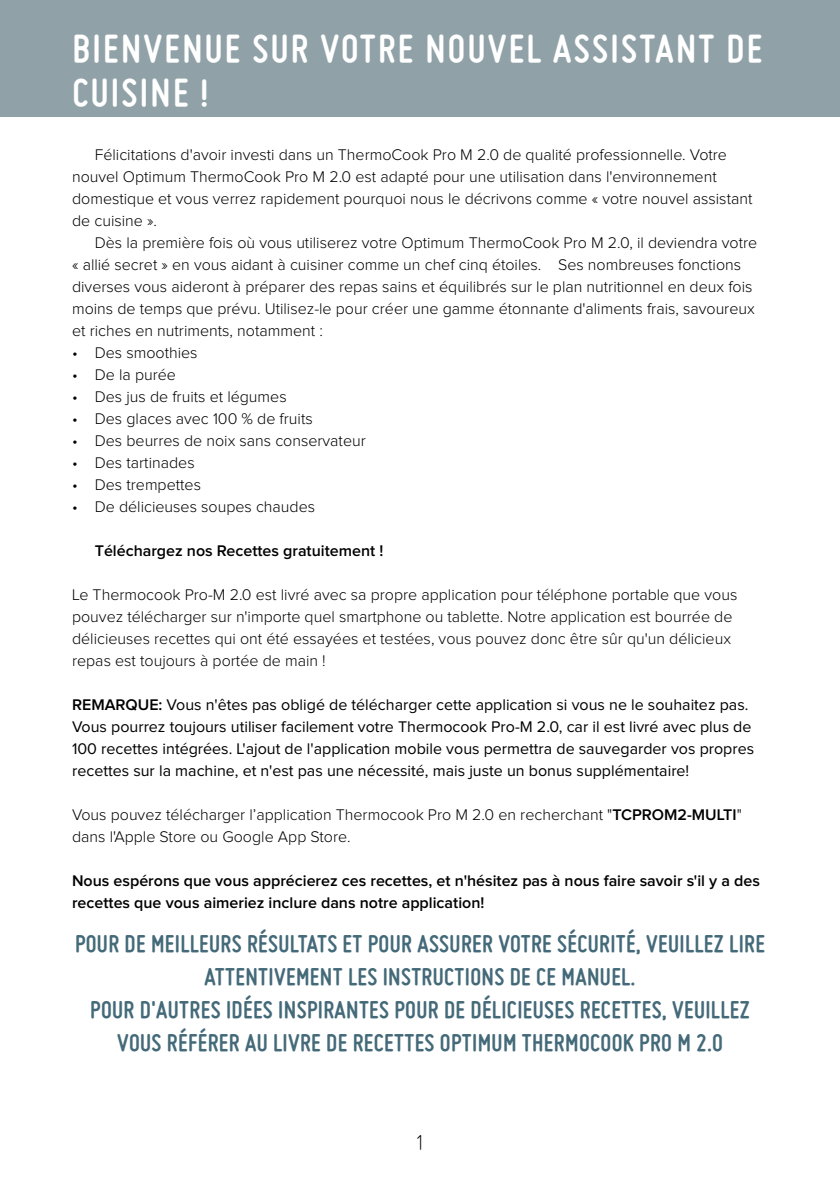
<style>
.page{position:relative;width:840px;height:1191px;background:#fff}
.page>*{position:absolute;margin:0;border:0;box-sizing:border-box;transform-origin:0 0}
.t1{font:700 42px/44px "Miso";letter-spacing:.055em;color:#fff}
.t2{font:700 26px/33px "Miso";letter-spacing:.015em;color:#446a79;text-align:center}
.t3{font:300 24px "Miso";color:#000}
.t4{font:300 16px/22px "Proxima Nova";color:#000}
.t5{font:16px/22px "Proxima Nova";color:#000}
.t6{font:600 16px/22px "Proxima Nova";color:#000}
.s1{font-weight:600}
</style>
<div class="page">
<div style="left:0;top:0;width:839px;height:116px;background:#90a2a8"></div>
<h1 class="t1" style="left:72px;top:26px;width:691px">BIENVENUE SUR VOTRE NOUVEL ASSISTANT DE<br>CUISINE !</h1>
<p class="t4" style="left:72px;top:144px;width:681px;text-indent:23px">Félicitations d'avoir investi dans un ThermoCook Pro M 2.0 de qualité professionnelle. Votre nouvel Optimum ThermoCook Pro M 2.0 est adapté pour une utilisation dans l'environnement domestique et vous verrez rapidement pourquoi nous le décrivons comme « votre nouvel assistant de cuisine ».</p>
<p class="t4" style="left:72px;top:232px;width:686px;text-indent:23px">Dès la première fois où vous utiliserez votre Optimum ThermoCook Pro M 2.0, il deviendra votre « allié secret » en vous aidant à cuisiner comme un chef cinq étoiles. Ses nombreuses fonctions diverses vous aideront à préparer des repas sains et équilibrés sur le plan nutritionnel en deux fois moins de temps que prévu. Utilisez-le pour créer une gamme étonnante d'aliments frais, savoureux et riches en nutriments, notamment :</p>
<p class="t4" style="left:72px;top:342px;width:127px">• Des smoothies</p>
<p class="t4" style="left:72px;top:364px;width:105px">• De la purée</p>
<p class="t4" style="left:72px;top:386px;width:216px">• Des jus de fruits et légumes</p>
<p class="t4" style="left:72px;top:408px;width:242px">• Des glaces avec 100 % de fruits</p>
<p class="t4" style="left:72px;top:430px;width:295px">• Des beurres de noix sans conservateur</p>
<p class="t4" style="left:72px;top:452px;width:124px">• Des tartinades</p>
<p class="t4" style="left:72px;top:474px;width:130px">• Des trempettes</p>
<p class="t4" style="left:72px;top:496px;width:244px">• De délicieuses soupes chaudes</p>
<p class="t6" style="left:95px;top:540px;width:290px">Téléchargez nos Recettes gratuitement !</p>
<p class="t4" style="left:72px;top:584px;width:666px">Le Thermocook Pro-M 2.0 est livré avec sa propre application pour téléphone portable que vous pouvez télécharger sur n'importe quel smartphone ou tablette. Notre application est bourrée de délicieuses recettes qui ont été essayées et testées, vous pouvez donc être sûr qu'un délicieux repas est toujours à portée de main !</p>
<p class="t5" style="left:72px;top:694px;width:683px"><span class="s1">REMARQUE:</span> Vous n'êtes pas obligé de télécharger cette application si vous ne le souhaitez pas.<br>Vous pourrez toujours utiliser facilement votre Thermocook Pro-M 2.0, car il est livré avec plus de 100 recettes intégrées. L'ajout de l'application mobile vous permettra de sauvegarder vos propres recettes sur la machine, et n'est pas une nécessité, mais juste un bonus supplémentaire!</p>
<p class="t4" style="left:72px;top:804px;width:670px">Vous pouvez télécharger l’application Thermocook Pro M 2.0 en recherchant "<span class="s1">TCPROM2-MULTI</span>" dans l'Apple Store ou Google App Store.</p>
<p class="t6" style="left:72px;top:870px;width:689px">Nous espérons que vous apprécierez ces recettes, et n'hésitez pas à nous faire savoir s'il y a des recettes que vous aimeriez inclure dans notre application!</p>
<p class="t2" style="left:75px;top:927px;width:691px">POUR DE MEILLEURS RÉSULTATS ET POUR ASSURER VOTRE SÉCURITÉ, VEUILLEZ LIRE ATTENTIVEMENT LES INSTRUCTIONS DE CE MANUEL.<br>POUR D'AUTRES IDÉES INSPIRANTES POUR DE DÉLICIEUSES RECETTES, VEUILLEZ VOUS RÉFÉRER AU LIVRE DE RECETTES OPTIMUM THERMOCOOK PRO M 2.0</p>
<h3 class="t3" style="left:415px;top:1129px;width:11px">1</h3>
</div>
